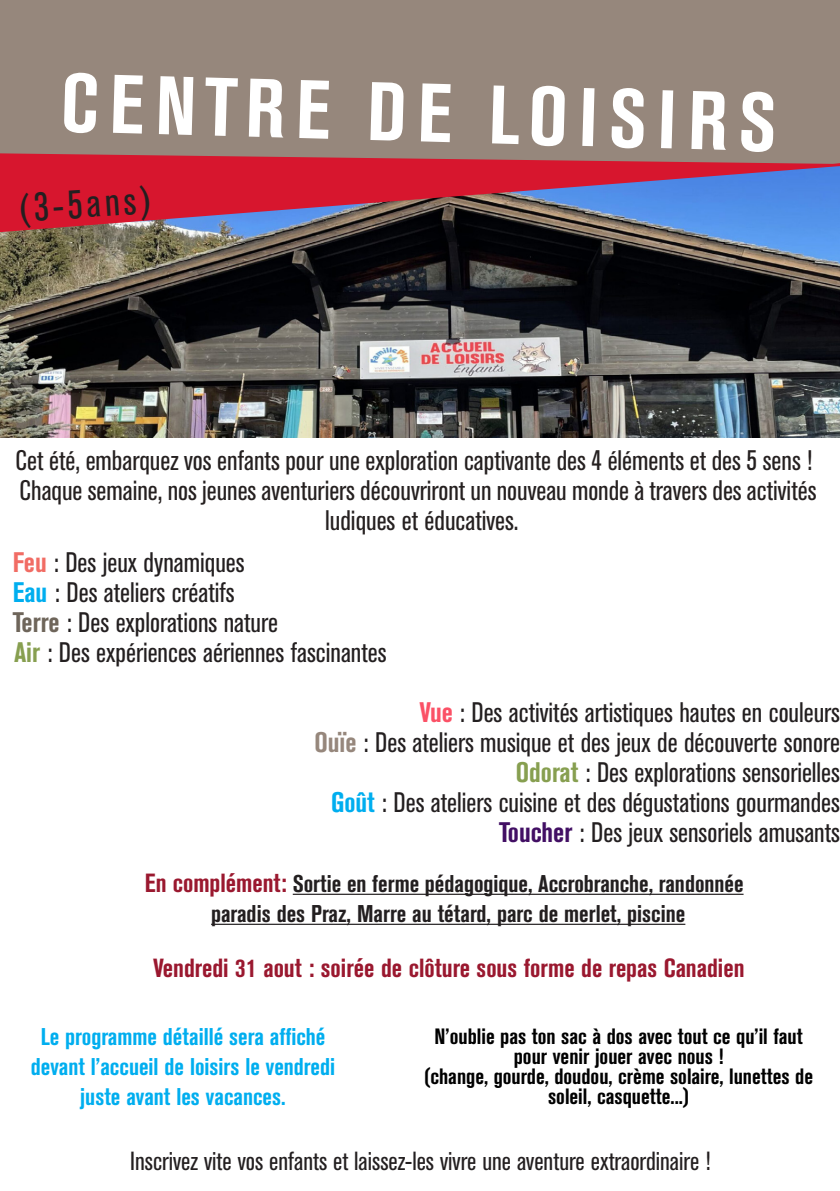
<style>
.page{position:relative;width:840px;height:1191px;background:#fff}
.page>*{position:absolute;margin:0;border:0;box-sizing:border-box;transform-origin:0 0}
.t1{font:700 condensed 82px "Akzidenz Grotesk BE";color:#fff}
.t2{font:condensed 40px "Akzidenz Grotesk BE";color:#231f20}
.t3{font:condensed 28px/30px "Akzidenz Grotesk BE";color:#231f20}
.t4{font:condensed 28px/30px "Akzidenz Grotesk BE";color:#252020;text-align:center}
.t5{font:condensed 26px "Akzidenz Grotesk BE";color:#231f20}
.t6{font:700 condensed 26px "Akzidenz Grotesk BE";color:#9a182f}
.t7{font:700 condensed 24px/30px "Akzidenz Grotesk BE";color:#231f20;text-align:center}
.t8{font:700 condensed 24px/30px "Akzidenz Grotesk BE";color:#00aeef;text-align:center}
.t9{font:700 condensed 22px/20px "Akzidenz Grotesk BE";color:#000;text-align:center}
.s1{font-weight:700;color:#f16c64}
.s2{font-weight:700;color:#00aeef}
.s3{font-weight:700;color:#6e655a}
.s4{font-weight:700;color:#879f50}
.s5{font-weight:700;color:#fb5166}
.s6{font-weight:700;color:#96877c}
.s7{font-weight:700;color:#420f64}
.s8{font-size:26px;color:#9a182f}
</style>
<div class="page">
<img style="left:0;top:232px;width:839px;height:206px">
<div style="left:0;top:0;width:839px;height:153px;background:#96877c"></div>
<svg style="left:0;top:153px;width:839px;height:79px;fill:#d7162e"></svg>
<hr style="left:292px;top:893px;width:451px;height:2px;background:#231f20">
<hr style="left:211px;top:923px;width:474px;height:2px;background:#231f20">
<h1 class="t1" style="left:63px;top:53px;width:716px;rotate:2deg">CENTRE DE LOISIRS</h1>
<h2 class="t2" style="left:17px;top:186px;width:135px;rotate:-4deg">(3-5ans)</h2>
<p class="t4" style="left:15px;top:445px;width:802px">Cet été, embarquez vos enfants pour une exploration captivante des 4 éléments et des 5 sens !<br>Chaque semaine, nos jeunes aventuriers découvriront un nouveau monde à travers des activités ludiques et éducatives.</p>
<p class="t3" style="left:13px;top:548px;width:375px"><span class="s1">Feu</span> : Des jeux dynamiques<br><span class="s2">Eau</span> : Des ateliers créatifs<br><span class="s3">Terre</span> : Des explorations nature<br><span class="s4">Air</span> : Des expériences aériennes fascinantes</p>
<p class="t3" style="left:314px;top:698px;width:526px;text-align:right">️ <span class="s5">Vue</span> : Des activités artistiques hautes en couleurs<br><span class="s6">Ouïe</span> : Des ateliers musique et des jeux de découverte sonore <span class="s4">Odorat</span> : Des explorations sensorielles<br><span class="s2">Goût</span> : Des ateliers cuisine et des dégustations gourmandes <span class="s7">Toucher</span> : Des jeux sensoriels amusants</p>
<p class="t7" style="left:145px;top:869px;width:600px"><span class="s8">En complément:</span> Sortie en ferme pédagogique, Accrobranche, randonnée paradis des Praz, Marre au tétard, parc de merlet, piscine</p>
<p class="t6" style="left:153px;top:953px;width:592px">Vendredi 31 aout : soirée de clôture sous forme de repas Canadien</p>
<p class="t8" style="left:31px;top:1022px;width:305px">Le programme détaillé sera affiché devant l’accueil de loisirs le vendredi juste avant les vacances.</p>
<p class="t9" style="left:424px;top:1026px;width:390px">N’oublie pas ton sac à dos avec tout ce qu’il faut pour venir jouer avec nous !<br>(change, gourde, doudou, crème solaire, lunettes de soleil, casquette...)</p>
<p class="t5" style="left:130px;top:1146px;width:581px">Inscrivez vite vos enfants et laissez-les vivre une aventure extraordinaire !</p>
</div>
